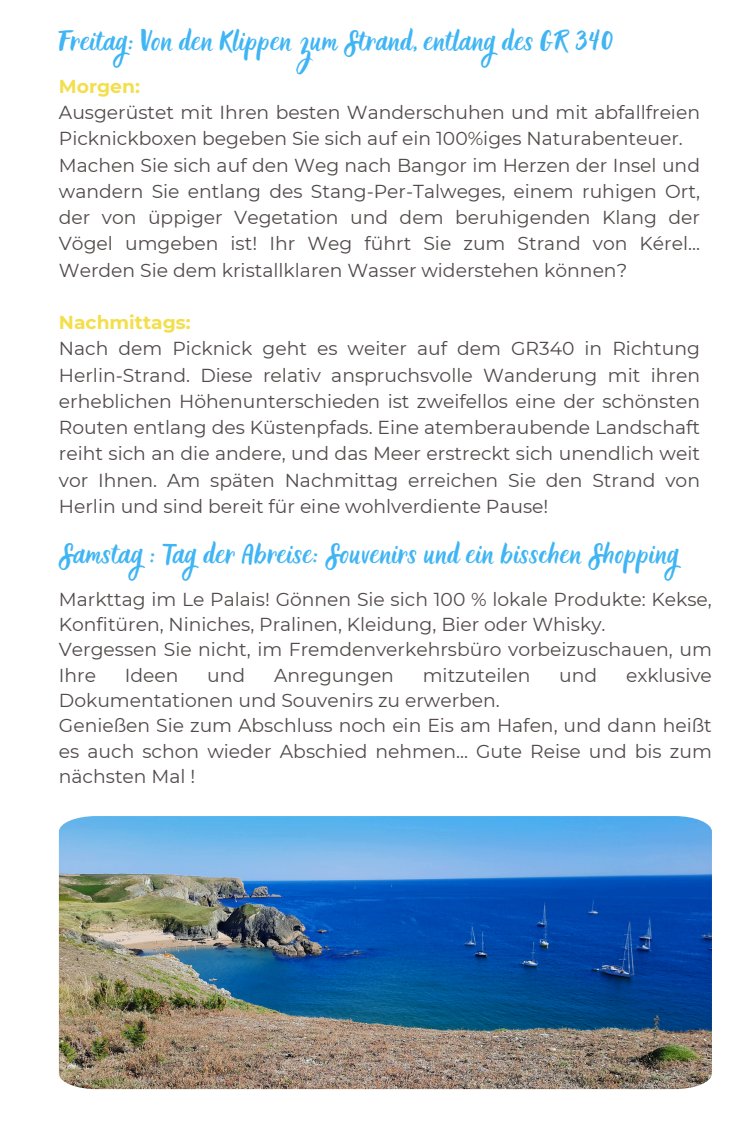
<style>
.page{position:relative;width:750px;height:1125px;background:#fff}
.page>*{position:absolute;margin:0;border:0;box-sizing:border-box;transform-origin:0 0}
.t1{font:22.5px "Holla";color:#40b5f4}
.t2{font:18.75px/26.2px "Montserrat";color:#524a4a}
.t3{font:700 18.75px "Montserrat";color:#f3df4d}
</style>
<div class="page">
<img style="left:59px;top:816px;width:653px;height:273px">
<p class="t1" style="left:59px;top:28px;width:556px">Freitag: Von den Klippen zum Strand, entlang des GR 340</p>
<h1 class="t3" style="left:59px;top:75px;width:83px">Morgen:</h1>
<p class="t2" style="left:59px;top:99px;width:643px">Ausgerüstet mit Ihren besten Wanderschuhen und mit abfallfreien<br>Picknickboxen begeben Sie sich auf ein 100%iges Naturabenteuer.</p>
<p class="t2" style="left:59px;top:152px;width:643px;text-align:justify">Machen Sie sich auf den Weg nach Bangor im Herzen der Insel und wandern Sie entlang des Stang-Per-Talweges, einem ruhigen Ort, der von üppiger Vegetation und dem beruhigenden Klang der Vögel umgeben ist! Ihr Weg führt Sie zum Strand von Kérel...<br>Werden Sie dem kristallklaren Wasser widerstehen können?</p>
<p class="t3" style="left:59px;top:311px;width:133px">Nachmittags:</p>
<p class="t2" style="left:59px;top:335px;width:643px;text-align:justify">Nach dem Picknick geht es weiter auf dem GR340 in Richtung Herlin-Strand. Diese relativ anspruchsvolle Wanderung mit ihren erheblichen Höhenunterschieden ist zweifellos eine der schönsten Routen entlang des Küstenpfads. Eine atemberaubende Landschaft reiht sich an die andere, und das Meer erstreckt sich unendlich weit vor Ihnen. Am späten Nachmittag erreichen Sie den Strand von Herlin und sind bereit für eine wohlverdiente Pause!</p>
<p class="t1" style="left:59px;top:541px;width:622px">Samstag : Tag der Abreise: Souvenirs und ein bisschen Shopping</p>
<h1 class="t2" style="left:59px;top:586px;width:655px;line-height:25.2px">Markttag im Le Palais! Gönnen Sie sich 100 % lokale Produkte: Kekse,<br>Konfitüren, Niniches, Pralinen, Kleidung, Bier oder Whisky.</h1>
<p class="t2" style="left:59px;top:637px;width:655px;line-height:25.2px">Vergessen Sie nicht, im Fremdenverkehrsbüro vorbeizuschauen, um<br>Ihre</p>
<p class="t2" style="left:125px;top:662px;width:55px">Ideen</p>
<p class="t2" style="left:207px;top:662px;width:39px">und</p>
<p class="t2" style="left:274px;top:662px;width:121px">Anregungen</p>
<p class="t2" style="left:423px;top:662px;width:109px">mitzuteilen</p>
<p class="t2" style="left:559px;top:662px;width:39px">und</p>
<p class="t2" style="left:626px;top:662px;width:87px">exklusive</p>
<p class="t2" style="left:59px;top:687px;width:443px">Dokumentationen und Souvenirs zu erwerben.</p>
<p class="t2" style="left:59px;top:713px;width:655px;line-height:25.2px;text-align:justify">Genießen Sie zum Abschluss noch ein Eis am Hafen, und dann heißt es auch schon wieder Abschied nehmen... Gute Reise und bis zum nächsten Mal !</p>
</div>
